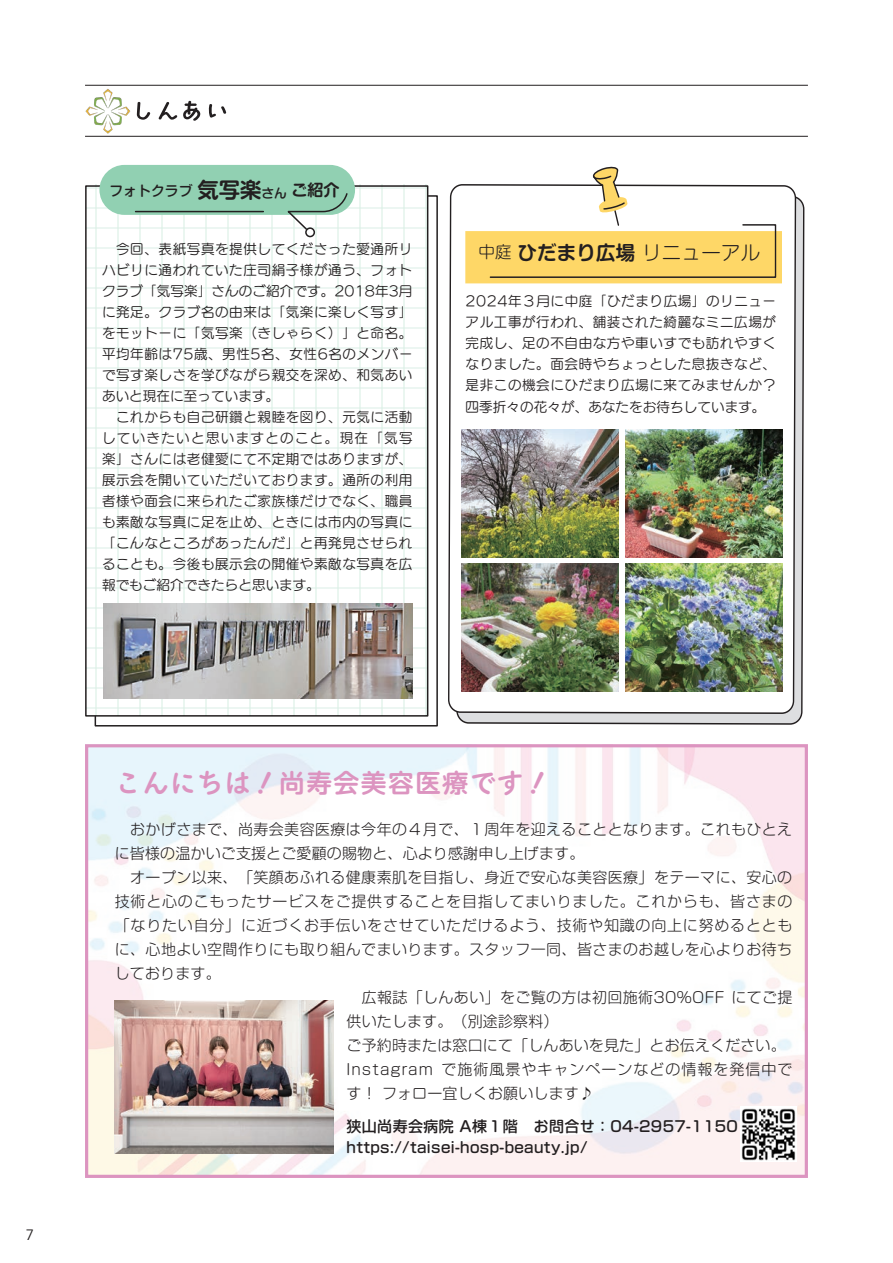
<style>
.page{position:relative;width:893px;height:1263px;background:#fff}
.page>*{position:absolute;margin:0;border:0;box-sizing:border-box;transform-origin:0 0}
.t1{font:27px "Bokutoh Rera 5";letter-spacing:.01em;color:#dc94c0}
.t2{font:700 21.3px "Shin M Go Pro De";color:#231f20}
.t3{font:700 19.5px "Shin M Go Pro De";letter-spacing:.01em;color:#231f20}
.t4{font:300 16.5px "Shin M Go Pro";color:#231f20}
.t5{font:700 16.05px "Shin M Go Pro De";color:#231f20}
.t6{font:300 15px/24px "Soft Go Std";letter-spacing:.025em;color:#231f20}
.t7{font:300 15px "Soft Go Std";letter-spacing:.05em;color:#231f20}
.t8{font:500 15px/21px "Soft Go Std";letter-spacing:.025em;color:#231f20}
.t9{font:300 15px "Soft Go Std";letter-spacing:.065em;color:#231f20}
.t10{font:15px "Avenir Next";color:#231f20}
.t11{font:500 13.95px "Shin M Go Pro";color:#231f20}
.t12{font:13.5px/21px "UD Marugo Large Pr 6 N M";letter-spacing:.045em;color:#231f20}
.s1{font-family:"Shin M Go Pro";font-weight:500;font-size:12.75px}
.s2{font-family:"Shin M Go Pro";font-weight:300}
</style>
<div class="page">
<img style="left:89px;top:748px;width:715px;height:426px">
<div style="left:85px;top:744px;width:723px;height:434px;border:3px solid #dc94c0"></div>
<svg style="left:137px;top:102px;width:13px;height:18px"></svg>
<svg style="left:158px;top:102px;width:19px;height:18px"></svg>
<svg style="left:183px;top:101px;width:17px;height:20px"></svg>
<svg style="left:209px;top:104px;width:17px;height:14px"></svg>
<hr style="left:85px;top:85px;width:723px;height:1px;background:#231f20">
<hr style="left:85px;top:136px;width:723px;height:1px;background:#231f20">
<img style="left:85px;top:89px;width:46px;height:45px">
<img style="left:115px;top:1000px;width:219px;height:153px">
<img style="left:741px;top:1106px;width:55px;height:56px">
<svg style="left:86px;top:185px;width:342px;height:531px"></svg>
<div style="left:99px;top:165px;width:256px;height:50px;background:#91d0b2;border-radius:25px"></div>
<svg style="left:285px;top:193px;width:64px;height:38px"></svg>
<hr style="left:136px;top:211px;width:127px;height:1px;background:#231f20">
<div style="left:305px;top:227px;width:10px;height:10px;border:2px solid #231f20;border-radius:50%"></div>
<svg style="left:457px;top:197px;width:348px;height:528px;background:#c3c3c4"></svg>
<svg style="left:448px;top:184px;width:349px;height:531px"></svg>
<svg style="left:465px;top:166px;width:317px;height:117px"></svg>
<img style="left:103px;top:604px;width:309px;height:94px">
<img style="left:461px;top:429px;width:158px;height:128px">
<img style="left:461px;top:563px;width:158px;height:128px">
<img style="left:625px;top:429px;width:157px;height:128px">
<img style="left:625px;top:563px;width:157px;height:128px">
<h2 class="t2" style="left:197px;top:173px;width:91px">気写楽<span class="s1">さん</span></h2>
<p class="t5" style="left:291px;top:177px;width:50px">ご紹介</p>
<p class="t11" style="left:109px;top:179px;width:85px">フォトクラブ</p>
<p class="t12" style="left:102px;top:239px;width:312px">　今回、表紙写真を提供してくださった愛通所リハビリに通われていた庄司絹子様が通う、フォトクラブ「気写楽」さんのご紹介です。2018年3月に発足。クラブ名の由来は「気楽に楽しく写す「をモットーに「気写楽（きしゃらく）」と命名。平均年齢は75歳、男性5名、女性6名のメンバーで写す楽しさを学びながら親交を深め、和気あいあいと現在に至っています。<br>　これからも自己研鑽と親睦を図り、元気に活動していきたいと思いますとのこと。現在「気写楽」さんには老健愛にて不定期ではありますが、展示会を開いていただいております。通所の利用者様や面会に来られたご家族様だけでなく、職員も素敵な写真に足を止め、ときには市内の写真に「こんなところがあったんだ」と再発見させられることも。今後も展示会の開催や素敵な写真を広報でもご紹介できたらと思います。</p>
<p class="t4" style="left:478px;top:239px;width:35px">中庭</p>
<h3 class="t3" style="left:517px;top:236px;width:244px">ひだまり広場<span class="s2">リニューアル</span></h3>
<p class="t12" style="left:466px;top:291px;width:312px;text-align:justify">2024年３月に中庭「ひだまり広場」のリニューアル工事が行われ、舗装された綺麗なミニ広場が完成し、足の不自由な方や車いすでも訪れやすくなりました。面会時やちょっとした息抜きなど、是非この機会にひだまり広場に来てみませんか?四季折々の花々が、あなたをお待ちしています。</p>
<p class="t10" style="left:26px;top:1222px;width:10px">7</p>
<h1 class="t1" style="left:115px;top:770px;width:438px">こんにちは！尚寿会美容医療です!</h1>
<p class="t6" style="left:115px;top:816px;width:679px">　おかげさまで、尚寿会美容医療は今年の４月で、１周年を迎えることとなります。これもひとえ</p>
<p class="t6" style="left:115px;top:840px;width:471px">に皆様の温かいご支援とご愛顧の賜物と、心より感謝申し上げます。</p>
<p class="t6" style="left:115px;top:864px;width:679px">　オープン以来、「笑顔あふれる健康素肌を目指し、身近で安心な美容医療」をテーマに、安心の</p>
<p class="t7" style="left:115px;top:891px;width:679px">技術と心のこもったサービスをご提供することを目指してまいりました。これからも、皆さまの</p>
<p class="t7" style="left:115px;top:915px;width:679px">「なりたい自分」に近づくお手伝いをさせていただけるよう、技術や知識の向上に努めるととも</p>
<p class="t6" style="left:115px;top:936px;width:679px">に、心地よい空間作りにも取り組んでまいります。スタッフ一同、皆さまのお越しを心よりお待ち</p>
<p class="t6" style="left:115px;top:960px;width:107px">しております。</p>
<p class="t6" style="left:731px;top:984px;width:63px">にてご提</p>
<p class="t6" style="left:347px;top:984px;width:379px">　広報誌「しんあい」をご覧の方は初回施術30％OFF</p>
<p class="t6" style="left:347px;top:1008px;width:213px">供いたします。（別途診察料(</p>
<p class="t6" style="left:347px;top:1032px;width:441px">ご予約時または窓口にて「しんあいを見た」とお伝えください。</p>
<p class="t9" style="left:441px;top:1059px;width:352px">で施術風景やキャンペーンなどの情報を発信中で</p>
<p class="t6" style="left:347px;top:1056px;width:249px">Instagram<br>す！フォロー宜しくお願いします♪</p>
<p class="t8" style="left:347px;top:1114px;width:393px">狭山尚寿会病院 A棟１階　お問合せ：04-2957-1150 https://taisei-hosp-beauty.jp/</p>
</div>
